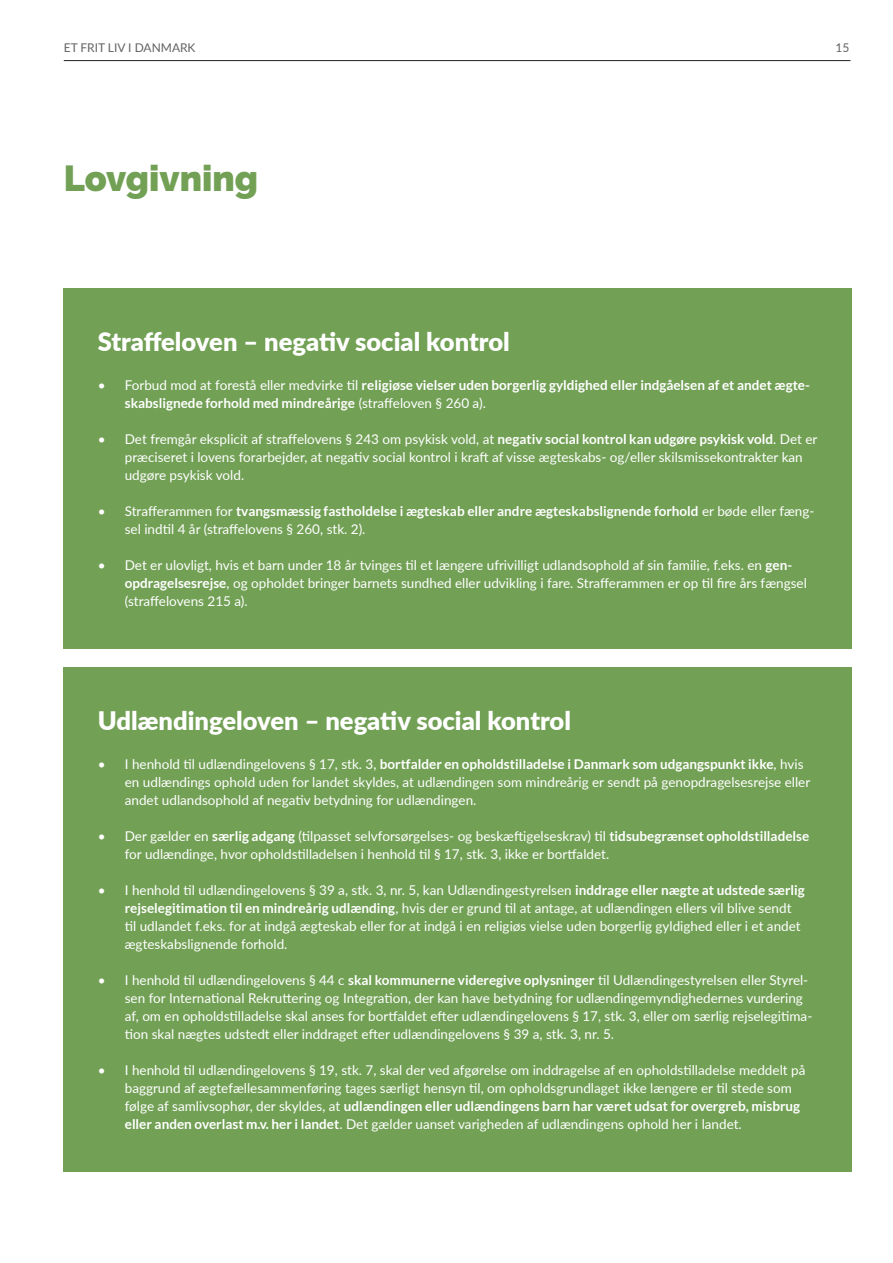
<style>
.page{position:relative;width:893px;height:1263px;background:#fff}
.page>*{position:absolute;margin:0;border:0;box-sizing:border-box;transform-origin:0 0}
.t1{font:900 36px "Raleway";color:#72a055}
.t2{font:900 25.5px "Lato";color:#fff}
.t3{font:13.5px/18px "Lato Regular 4";color:#fff}
.t4{font:700 13.5px/18px "Lato";color:#fff}
.t5{font:12px "Lato";color:#636366}
.t6{font:12px "Lato Regular 2";color:#636366}
.s1{font-family:"Lato Regular 2";font-weight:400}
.s2{font-family:"Lato Regular 4";font-weight:400}
.s3{font-family:"Lato Regular 2"}
.s4{font-family:"Lato";font-weight:700}
</style>
<div class="page">
<hr style="left:64px;top:60px;width:786px;height:1px;background:#231f20">
<div style="left:64px;top:288px;width:788px;height:361px;background:#72a055"></div>
<div style="left:64px;top:667px;width:788px;height:505px;background:#72a055"></div>
<p class="t5" style="left:64px;top:39px;width:133px">ET FRIT LIV I DANMARK</p>
<p class="t6" style="left:835px;top:39px;width:15px">15</p>
<h2 class="t1" style="left:64px;top:158px;width:196px">Lovgivning</h2>
<h3 class="t2" style="left:98px;top:323px;width:413px">Straffeloven – negativ social kontrol</h3>
<p class="t4" style="left:125px;top:376px;width:687px;text-indent:-27px"><span class="s1">•</span> <span class="s2">Forbud mod at forestå eller medvirke til</span> religiøse vielser uden borgerlig gyldighed eller indgåelsen af et andet ægte&shy;skabslignede forhold med mindreårige <span class="s2">(straffeloven § 260 a).</span></p>
<p class="t3" style="left:125px;top:430px;width:694px;text-indent:-27px"><span class="s3">•</span> Det fremgår eksplicit af straffelovens § 243 om psykisk vold, at <span class="s4">negativ social kontrol kan udgøre psykisk vold</span><span class="s3">. Det er </span>præciseret i lovens forarbejder, at negativ social kontrol i kraft af visse ægteskabs- og/eller skilsmissekontrakter kan udgøre psykisk vold.</p>
<p class="t3" style="left:125px;top:502px;width:691px;text-indent:-27px"><span class="s3">•</span> Strafferammen for <span class="s4">tvangsmæssig fastholdelse i ægteskab eller andre ægteskabslignende forhold</span> er bøde eller fæng&shy;sel indtil 4 år (straffelovens § 260, stk. 2).</p>
<p class="t3" style="left:125px;top:556px;width:684px;text-indent:-27px"><span class="s3">•</span> Det er ulovligt, hvis et barn under 18 år tvinges til et længere ufrivilligt udlandsophold af sin familie, f.eks. en <span class="s4">gen&shy;opdragelsesrejse</span>, og opholdet bringer barnets sundhed eller udvikling i fare. Strafferammen er op til fire års fængsel (straffelovens 215 a).</p>
<h3 class="t2" style="left:98px;top:701px;width:475px">Udlændingeloven – negativ social kontrol</h3>
<p class="t3" style="left:125px;top:755px;width:687px;text-indent:-27px"><span class="s3">•</span> I henhold til udlændingelovens § 17, stk. 3, <span class="s4">bortfalder en opholdstilladelse i Danmark som udgangspunkt ikke</span>, hvis en udlændings ophold uden for landet skyldes, at udlændingen som mindreårig er sendt på genopdragelsesrejse eller andet udlandsophold af negativ betydning for udlændingen.</p>
<p class="t3" style="left:125px;top:827px;width:686px;text-indent:-27px"><span class="s3">•</span> Der gælder en <span class="s4">særlig adgang</span> (tilpasset selvforsørgelses- og beskæftigelseskrav) til <span class="s4">tidsubegrænset opholdstilladelse </span>for udlændinge, hvor opholdstilladelsen i henhold til § 17, stk. 3, ikke er bortfaldet.</p>
<p class="t3" style="left:125px;top:881px;width:681px;text-indent:-27px"><span class="s3">•</span> I henhold til udlændingelovens § 39 a, stk. 3, nr. 5, kan Udlændingestyrelsen <span class="s4">inddrage eller nægte at udstede særlig rejselegitimation til en mindreårig udlænding</span>, hvis der er grund til at antage, at udlændingen ellers vil blive sendt til udlandet f.eks. for at indgå ægteskab eller for at indgå i en religiøs vielse uden borgerlig gyldighed eller i et andet ægteskabslignende forhold.</p>
<p class="t3" style="left:125px;top:971px;width:689px;text-indent:-27px"><span class="s3">•</span> I henhold til udlændingelovens § 44 c <span class="s4">skal kommunerne videregive oplysninger</span> til Udlændingestyrelsen eller Styrel&shy;sen for International Rekruttering og Integration, der kan have betydning for udlændingemyndighedernes vurdering af, om en opholdstilladelse skal anses for bortfaldet efter udlændingelovens § 17, stk. 3, eller om særlig rejselegitima&shy;tion skal nægtes udstedt eller inddraget efter udlændingelovens § 39 a, stk. 3, nr. 5.</p>
<p class="t3" style="left:125px;top:1061px;width:682px;text-indent:-27px"><span class="s3">•</span> I henhold til udlændingelovens § 19, stk. 7, skal der ved afgørelse om inddragelse af en opholdstilladelse meddelt på baggrund af ægtefællesammenføring tages særligt hensyn til, om opholdsgrundlaget ikke længere er til stede som følge af samlivsophør, der skyldes, at <span class="s4">udlændingen eller udlændingens barn har været udsat for overgreb, misbrug eller anden overlast m.v. her i landet</span>. Det gælder uanset varigheden af udlændingens ophold her i landet.</p>
</div>
